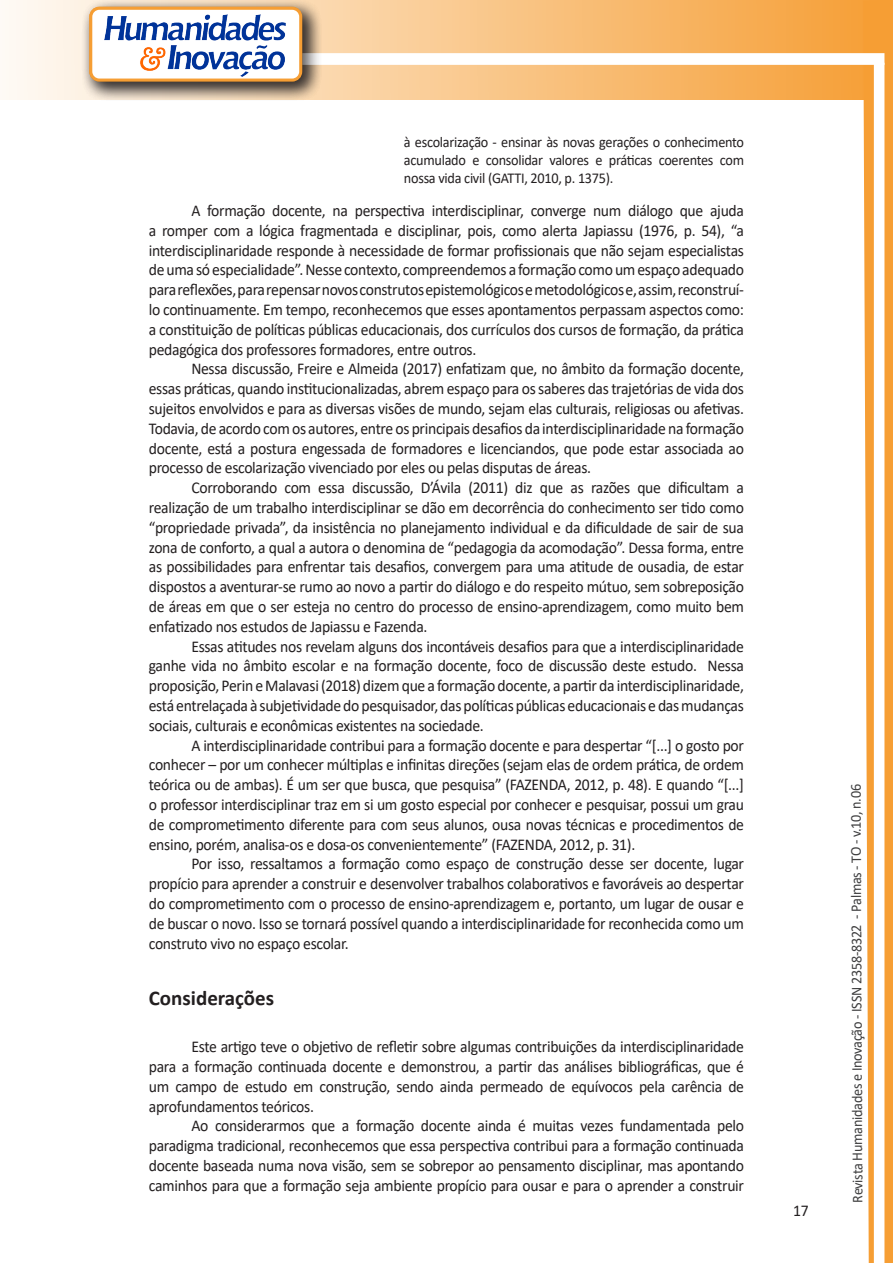
<style>
.page{position:relative;width:893px;height:1263px;background:#fff}
.page>*{position:absolute;margin:0;border:0;box-sizing:border-box;transform-origin:0 0}
.Titulo_2{font:700 21px "Calibri";color:#231f20}
.texto{font:16.5px/19.8px "Calibri";letter-spacing:-.02em;color:#231f20;text-align:justify;scale:.95 1}
.citacao{font:15px/18px "Calibri";letter-spacing:-.02em;color:#231f20;text-align:justify;scale:.95 1}
.t1{font:15px "Calibri";letter-spacing:-.025em;color:#3e3e3f;scale:.95 1}
</style>
<div class="page">
<svg style="left:5px;top:0;width:858px;height:100px;background:#f9c484"></svg>
<div style="left:302px;top:53px;width:582px;height:12px;background:#fff;border:2px solid #fff"></div>
<svg style="left:863px;top:0;width:30px;height:1263px"></svg>
<div style="left:81px;top:0;width:241px;height:102px;background:#231f20;opacity:.75"></div>
<div style="left:91px;top:8px;width:210px;height:72px;background:#fff;border-radius:9px"></div>
<img style="left:104px;top:14px;width:181px;height:62px">
<div style="left:89px;top:7px;width:213px;height:75px;border:3px solid #f69e34;border-radius:9px"></div>
<p class="citacao" style="left:404px;top:133px;width:360px">à escolarização - ensinar às novas gerações o conhecimento acumulado e consolidar valores e práticas coerentes com nossa vida civil (GATTI, 2010, p. 1375).</p>
<p class="texto" style="left:149px;top:200px;width:628px;text-indent:43px">A formação docente, na perspectiva interdisciplinar, converge num diálogo que ajuda a romper com a lógica fragmentada e disciplinar, pois, como alerta Japiassu (1976, p. 54), “a interdisciplinaridade responde à necessidade de formar profissionais que não sejam especialistas de uma só especialidade”. Nesse contexto, compreendemos a formação como um espaço adequado para reflexões, para repensar novos construtos epistemológicos e metodológicos e, assim, reconstruí&shy;lo continuamente. Em tempo, reconhecemos que esses apontamentos perpassam aspectos como: a constituição de políticas públicas educacionais, dos currículos dos cursos de formação, da prática pedagógica dos professores formadores, entre outros.</p>
<p class="texto" style="left:149px;top:358px;width:628px;text-indent:43px">Nessa discussão, Freire e Almeida (2017) enfatizam que, no âmbito da formação docente, essas práticas, quando institucionalizadas, abrem espaço para os saberes das trajetórias de vida dos sujeitos envolvidos e para as diversas visões de mundo, sejam elas culturais, religiosas ou afetivas.<br>Todavia, de acordo com os autores, entre os principais desafios da interdisciplinaridade na formação docente, está a postura engessada de formadores e licenciandos, que pode estar associada ao processo de escolarização vivenciado por eles ou pelas disputas de áreas.</p>
<p class="texto" style="left:149px;top:477px;width:628px;text-indent:43px">Corroborando com essa discussão, D’Ávila (2011) diz que as razões que dificultam a realização de um trabalho interdisciplinar se dão em decorrência do conhecimento ser tido como “propriedade privada”, da insistência no planejamento individual e da dificuldade de sair de sua zona de conforto, a qual a autora o denomina de “pedagogia da acomodação”. Dessa forma, entre as possibilidades para enfrentar tais desafios, convergem para uma atitude de ousadia, de estar dispostos a aventurar-se rumo ao novo a partir do diálogo e do respeito mútuo, sem sobreposição de áreas em que o ser esteja no centro do processo de ensino-aprendizagem, como muito bem enfatizado nos estudos de Japiassu e Fazenda.</p>
<p class="texto" style="left:149px;top:636px;width:628px;text-indent:43px">Essas atitudes nos revelam alguns dos incontáveis desafios para que a interdisciplinaridade ganhe vida no âmbito escolar e na formação docente, foco de discussão deste estudo. Nessa proposição, Perin e Malavasi (2018) dizem que a formação docente, a partir da interdisciplinaridade, está entrelaçada à subjetividade do pesquisador, das políticas públicas educacionais e das mudanças sociais, culturais e econômicas existentes na sociedade.</p>
<p class="texto" style="left:149px;top:735px;width:628px;text-indent:43px">A interdisciplinaridade contribui para a formação docente e para despertar “[...] o gosto por conhecer – por um conhecer múltiplas e infinitas direções (sejam elas de ordem prática, de ordem teórica ou de ambas). É um ser que busca, que pesquisa” (FAZENDA, 2012, p. 48). E quando “[...] o professor interdisciplinar traz em si um gosto especial por conhecer e pesquisar, possui um grau de comprometimento diferente para com seus alunos, ousa novas técnicas e procedimentos de ensino, porém, analisa-os e dosa-os convenientemente” (FAZENDA, 2012, p. 31).</p>
<p class="texto" style="left:149px;top:853px;width:628px;text-indent:43px">Por isso, ressaltamos a formação como espaço de construção desse ser docente, lugar propício para aprender a construir e desenvolver trabalhos colaborativos e favoráveis ao despertar do comprometimento com o processo de ensino-aprendizagem e, portanto, um lugar de ousar e de buscar o novo. Isso se tornará possível quando a interdisciplinaridade for reconhecida como um construto vivo no espaço escolar.</p>
<p class="Titulo_2" style="left:149px;top:983px;width:127px">Considerações</p>
<p class="texto" style="left:149px;top:1036px;width:628px;text-indent:43px">Este artigo teve o objetivo de refletir sobre algumas contribuições da interdisciplinaridade para a formação continuada docente e demonstrou, a partir das análises bibliográficas, que é um campo de estudo em construção, sendo ainda permeado de equívocos pela carência de aprofundamentos teóricos.</p>
<p class="texto" style="left:149px;top:1115px;width:628px;text-indent:43px">Ao considerarmos que a formação docente ainda é muitas vezes fundamentada pelo paradigma tradicional, reconhecemos que essa perspectiva contribui para a formação continuada docente baseada numa nova visão, sem se sobrepor ao pensamento disciplinar, mas apontando caminhos para que a formação seja ambiente propício para ousar e para o aprender a construir</p>
<p class="texto" style="left:793px;top:1200px;width:18px">17</p>
<p class="t1" style="left:846px;top:1203px;width:442px;rotate:-90deg">Revista Humanidades e Inovação - ISSN 2358-8322 - Palmas - TO - v.10, n.06</p>
</div>
